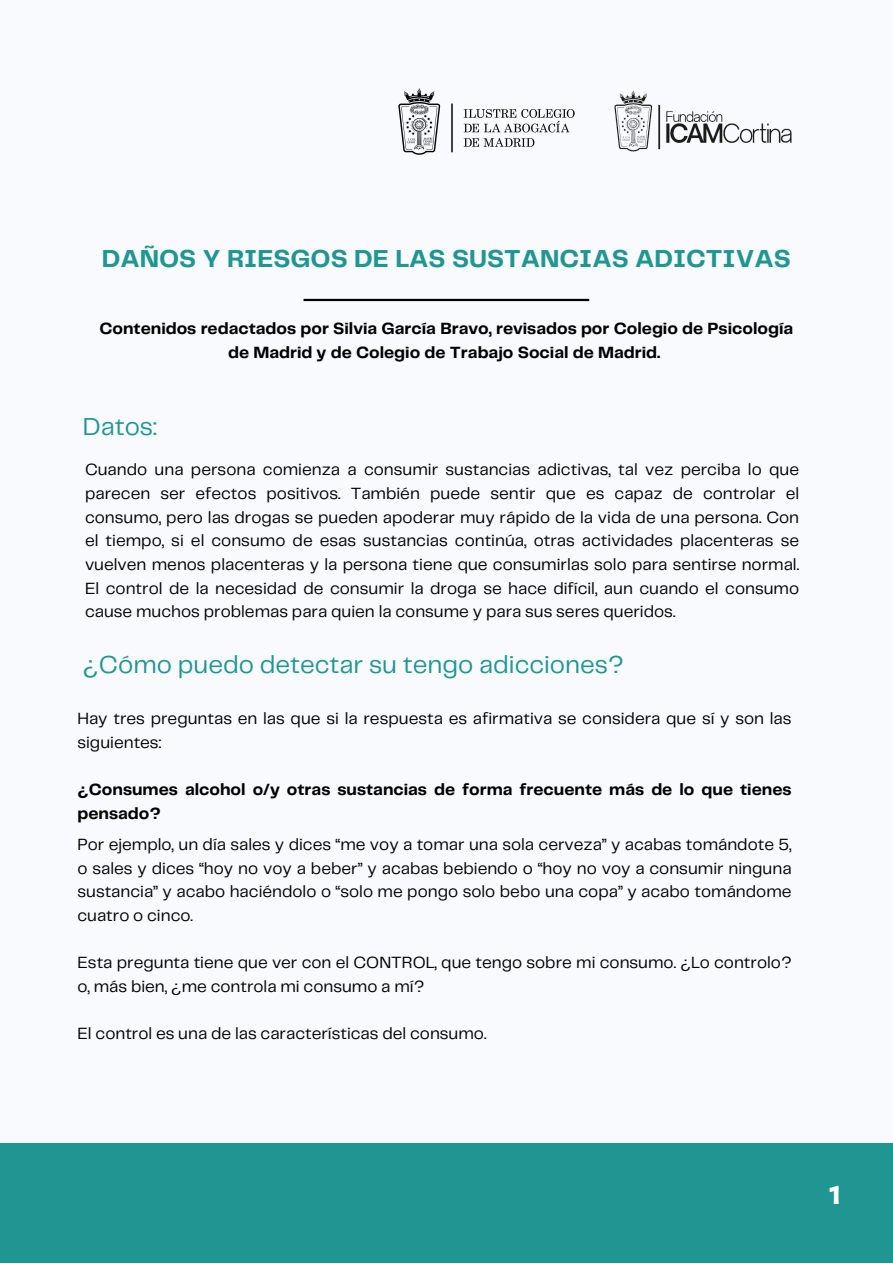
<style>
.page{position:relative;width:893px;height:1264px;background:#fff}
.page>*{position:absolute;margin:0;border:0;box-sizing:border-box;transform-origin:0 0}
.t1{font:700 35.7px "Alegreya Sans SC";color:#fff}
.t2{font:25.5px "Telegraf";color:#209693}
.t3{font:700 25.5px "Telegraf";color:#209693}
.t4{font:16.8px/23.5px "Telegraf";color:#000;text-align:justify}
.t5{font:700 16.8px/23.5px "Telegraf";color:#000;text-align:center}
</style>
<div class="page">
<div style="left:0;top:0;width:892px;height:1262px;background:#f9fafd"></div>
<img style="left:398px;top:88px;width:177px;height:67px">
<img style="left:614px;top:90px;width:178px;height:62px">
<div style="left:0;top:1143px;width:892px;height:119px;background:#209693"></div>
<hr style="left:303px;top:299px;width:286px;height:2px;background:#000">
<p class="t3" style="left:102px;top:247px;width:690px">DAÑOS Y RIESGOS DE LAS SUSTANCIAS ADICTIVAS</p>
<p class="t5" style="left:99px;top:317px;width:695px">Contenidos redactados por Silvia García Bravo, revisados por Colegio de Psicología de Madrid y de Colegio de Trabajo Social de Madrid.</p>
<p class="t2" style="left:83px;top:415px;width:75px">Datos:</p>
<p class="t4" style="left:85px;top:459px;width:715px">Cuando una persona comienza a consumir sustancias adictivas, tal vez perciba lo que parecen ser efectos positivos. También puede sentir que es capaz de controlar el consumo, pero las drogas se pueden apoderar muy rápido de la vida de una persona. Con el tiempo, si el consumo de esas sustancias continúa, otras actividades placenteras se vuelven menos placenteras y la persona tiene que consumirlas solo para sentirse normal.<br>El control de la necesidad de consumir la droga se hace difícil, aun cuando el consumo cause muchos problemas para quien la consume y para sus seres queridos.</p>
<p class="t2" style="left:83px;top:653px;width:542px">¿Cómo puedo detectar su tengo adicciones?</p>
<p class="t4" style="left:77px;top:707px;width:715px">Hay tres preguntas en las que si la respuesta es afirmativa se considera que sí y son las siguientes:</p>
<p class="t5" style="left:77px;top:778px;width:715px;text-align:left">¿Consumes alcohol o/y otras sustancias de forma frecuente más de lo que tienes pensado?</p>
<p class="t4" style="left:77px;top:833px;width:715px">Por ejemplo, un día sales y dices “me voy a tomar una sola cerveza” y acabas tomándote 5, o sales y dices “hoy no voy a beber” y acabas bebiendo o “hoy no voy a consumir ninguna sustancia” y acabo haciéndolo o “solo me pongo solo bebo una copa” y acabo tomándome cuatro o cinco.</p>
<p class="t4" style="left:77px;top:951px;width:715px">Esta pregunta tiene que ver con el CONTROL, que tengo sobre mi consumo. ¿Lo controlo? o, más bien, ¿me controla mi consumo a mí?</p>
<p class="t4" style="left:77px;top:1022px;width:410px">El control es una de las características del consumo.</p>
<p class="t1" style="left:829px;top:1175px;width:14px">1</p>
</div>
